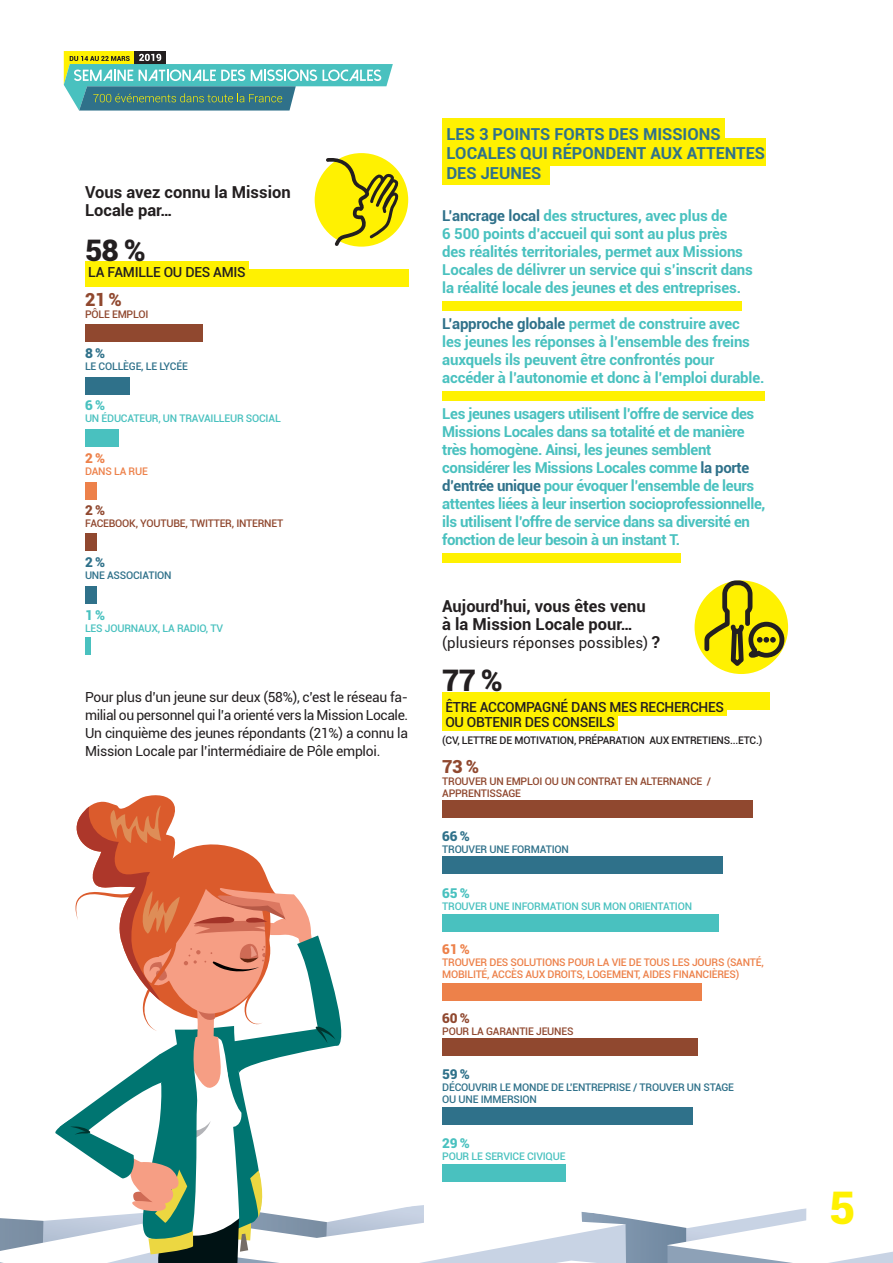
<style>
.page{position:relative;width:893px;height:1263px;background:#fff}
.page>*{position:absolute;margin:0;border:0;box-sizing:border-box;transform-origin:0 0}
.t1{font:900 45px "Roboto";color:#fff101}
.t2{font:900 29.7px "Roboto";color:#231f20}
.t3{font:900 18px "Roboto";color:#90482f}
.t4{font:700 16.5px/18px "Roboto";color:#231f20}
.t5{font:700 16.5px/19.5px "Roboto";color:#2f718a}
.t6{font:700 15px/18px "Roboto";letter-spacing:-.02em;color:#49c1bf}
.t7{font:15px "Roboto";color:#231f20}
.t8{font:13.8px/18px "Roboto";letter-spacing:-.02em;color:#231f20;text-align:justify}
.t9{font:500 13.8px/15.9px "Roboto";letter-spacing:-.02em;color:#231f20}
.t10{font:900 13.5px "Roboto";color:#2f718a}
.t11{font:900 13.5px "Roboto";color:#49c1bf}
.t12{font:900 13.5px "Roboto";color:#ed814a}
.t13{font:900 13.5px "Roboto";color:#90482f}
.t14{font:500 10.5px/12px "Roboto";letter-spacing:-.02em;color:#90482f}
.t15{font:500 10.5px "Roboto";letter-spacing:-.02em;color:#49c1bf}
.t16{font:500 10.5px/12px "Roboto";letter-spacing:-.02em;color:#2f718a}
.t17{font:500 10.5px/12px "Roboto";letter-spacing:-.02em;color:#ed814a}
.t18{font:500 10.5px "Roboto";letter-spacing:-.02em;color:#231f20}
.s1{color:#2f718a}
.s2{font-weight:700;font-size:16.5px}
</style>
<div class="page">
<div style="left:85px;top:269px;width:323px;height:17px;background:#fff101"></div>
<div style="left:85px;top:324px;width:117px;height:18px;background:#90482f"></div>
<div style="left:85px;top:482px;width:11px;height:18px;background:#ed814a"></div>
<div style="left:85px;top:587px;width:11px;height:17px;background:#2f718a"></div>
<div style="left:85px;top:533px;width:11px;height:18px;background:#90482f"></div>
<div style="left:85px;top:637px;width:6px;height:18px;background:#49c1bf"></div>
<div style="left:85px;top:377px;width:45px;height:17px;background:#2f718a"></div>
<div style="left:85px;top:429px;width:33px;height:17px;background:#49c1bf"></div>
<div style="left:315px;top:153px;width:93px;height:94px;background:#fff101;border-radius:50%"></div>
<div style="left:694px;top:580px;width:94px;height:94px;background:#fff101;border-radius:50%"></div>
<svg style="left:326px;top:155px;width:74px;height:91px"></svg>
<div style="left:85px;top:261px;width:164px;height:20px;background:#fff101"></div>
<div style="left:442px;top:692px;width:328px;height:17px;background:#fff101"></div>
<div style="left:442px;top:696px;width:285px;height:19px;background:#fff101"></div>
<div style="left:442px;top:711px;width:176px;height:20px;background:#fff101"></div>
<div style="left:442px;top:119px;width:283px;height:27px;background:#fff101"></div>
<div style="left:442px;top:138px;width:323px;height:27px;background:#fff101"></div>
<div style="left:442px;top:158px;width:108px;height:27px;background:#fff101"></div>
<div style="left:442px;top:301px;width:299px;height:9px;background:#fff101"></div>
<div style="left:442px;top:391px;width:323px;height:9px;background:#fff101"></div>
<div style="left:442px;top:553px;width:239px;height:9px;background:#fff101"></div>
<svg style="left:704px;top:580px;width:80px;height:86px"></svg>
<svg style="left:0;top:795px;width:893px;height:468px"></svg>
<svg style="left:64px;top:51px;width:329px;height:60px"></svg>
<p class="t4" style="left:85px;top:182px;width:207px">Vous avez connu la Mission<br>Locale par…</p>
<h2 class="t2" style="left:85px;top:229px;width:62px">58 %</h2>
<p class="t9" style="left:88px;top:264px;width:159px">LA FAMILLE OU DES AMIS</p>
<p class="t3" style="left:85px;top:287px;width:38px">21 %</p>
<p class="t14" style="left:85px;top:308px;width:65px">PÔLE EMPLOI</p>
<p class="t10" style="left:85px;top:344px;width:22px">8 %</p>
<p class="t16" style="left:85px;top:360px;width:104px">LE COLLÈGE, LE LYCÉE</p>
<p class="t11" style="left:85px;top:396px;width:22px">6 %</p>
<p class="t15" style="left:85px;top:411px;width:197px">UN ÉDUCATEUR, UN TRAVAILLEUR SOCIAL</p>
<p class="t12" style="left:85px;top:448px;width:22px">2 %</p>
<p class="t17" style="left:85px;top:465px;width:64px">DANS LA RUE</p>
<p class="t13" style="left:85px;top:501px;width:22px">2 %</p>
<p class="t14" style="left:85px;top:517px;width:200px">FACEBOOK, YOUTUBE, TWITTER, INTERNET</p>
<p class="t10" style="left:85px;top:553px;width:22px">2 %</p>
<p class="t16" style="left:85px;top:569px;width:88px">UNE ASSOCIATION</p>
<p class="t11" style="left:85px;top:605px;width:22px">1 %</p>
<p class="t15" style="left:85px;top:620px;width:140px">LES JOURNAUX, LA RADIO, TV</p>
<p class="t8" style="left:85px;top:688px;width:325px">Pour plus d’un jeune sur deux (58%), c’est le réseau fa&shy;milial ou personnel qui l’a orienté vers la Mission Locale.<br>Un cinquième des jeunes répondants (21%) a connu la Mission Locale par l’intermédiaire de Pôle emploi.</p>
<p class="t5" style="left:446px;top:124px;width:320px">LES 3 POINTS FORTS DES MISSIONS<br>LOCALES QUI RÉPONDENT AUX ATTENTES<br>DES JEUNES</p>
<p class="t6" style="left:442px;top:206px;width:312px"><span class="s1">L’ancrage local</span> des structures, avec plus de<br>6 500 points d’accueil qui sont au plus près des réalités territoriales, permet aux Missions Locales de délivrer un service qui s’inscrit dans la réalité locale des jeunes et des entreprises.</p>
<p class="t6" style="left:442px;top:314px;width:324px"><span class="s1">L’approche globale</span> permet de construire avec<br>les jeunes les réponses à l’ensemble des freins auxquels ils peuvent être confrontés pour accéder à l’autonomie et donc à l’emploi durable.</p>
<p class="t6" style="left:442px;top:404px;width:325px">Les jeunes usagers utilisent l’offre de service des Missions Locales dans sa totalité et de manière très homogène. Ainsi, les jeunes semblent considérer les Missions Locales comme <span class="s1">la porte d’entrée unique</span> pour évoquer l’ensemble de leurs attentes liées à leur insertion socioprofessionnelle, ils utilisent l’offre de service dans sa diversité en fonction de leur besoin à un instant T.</p>
<p class="t4" style="left:442px;top:596px;width:205px">Aujourd'hui, vous êtes venu à la Mission Locale pour…</p>
<p class="t7" style="left:442px;top:632px;width:219px">(plusieurs réponses possibles) <span class="s2">?</span></p>
<h2 class="t2" style="left:442px;top:660px;width:62px">77 %</h2>
<p class="t9" style="left:445px;top:698px;width:280px">ÊTRE ACCOMPAGNÉ DANS MES RECHERCHES<br>OU OBTENIR DES CONSEILS</p>
<p class="t18" style="left:442px;top:732px;width:322px">(CV, LETTRE DE MOTIVATION, PRÉPARATION AUX ENTRETIENS...ETC.)</p>
<p class="t3" style="left:442px;top:753px;width:38px">73 %</p>
<p class="t14" style="left:442px;top:774px;width:270px">TROUVER UN EMPLOI OU UN CONTRAT EN ALTERNANCE /<br>APPRENTISSAGE</p>
<p class="t10" style="left:442px;top:827px;width:29px">66 %</p>
<p class="t16" style="left:442px;top:843px;width:128px">TROUVER UNE FORMATION</p>
<p class="t11" style="left:442px;top:883px;width:29px">65 %</p>
<p class="t15" style="left:442px;top:898px;width:251px">TROUVER UNE INFORMATION SUR MON ORIENTATION</p>
<p class="t12" style="left:442px;top:940px;width:29px">61 %</p>
<p class="t17" style="left:442px;top:956px;width:323px">TROUVER DES SOLUTIONS POUR LA VIE DE TOUS LES JOURS (SANTÉ,<br>MOBILITÉ, ACCÈS AUX DROITS, LOGEMENT, AIDES FINANCIÈRES)</p>
<p class="t13" style="left:442px;top:1008px;width:29px">60 %</p>
<p class="t14" style="left:442px;top:1024px;width:133px">POUR LA GARANTIE JEUNES</p>
<p class="t10" style="left:442px;top:1065px;width:29px">59 %</p>
<p class="t16" style="left:442px;top:1081px;width:293px">DÉCOUVRIR LE MONDE DE L'ENTREPRISE / TROUVER UN STAGE<br>OU UNE IMMERSION</p>
<p class="t11" style="left:442px;top:1133px;width:29px">29 %</p>
<p class="t15" style="left:442px;top:1148px;width:125px">POUR LE SERVICE CIVIQUE</p>
<h1 class="t1" style="left:829px;top:1176px;width:28px">5</h1>
</div>
